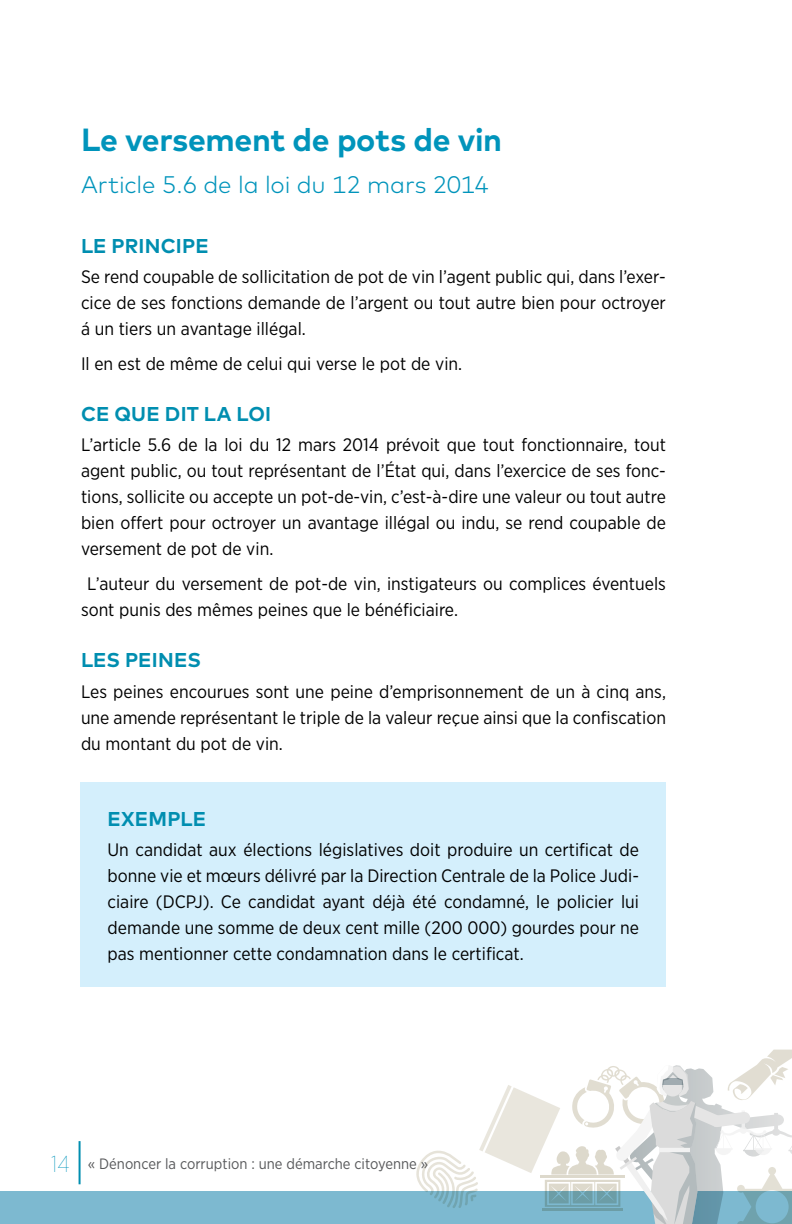
<style>
.page{position:relative;width:792px;height:1224px;background:#fff}
.page>*{position:absolute;margin:0;border:0;box-sizing:border-box;transform-origin:0 0}
.t1{font:700 32px "Mark";letter-spacing:-.01em;color:#0094bb}
.t2{font:300 24px "Mark";letter-spacing:-.005em;color:#0094bb}
.t3{font:700 20px "Mark";letter-spacing:.015em;color:#008eb0}
.t4{font:18px/26px "Gotham Narrow";color:#000;text-align:justify}
.t5{font:15px "Gotham Narrow";color:#58595b}
.s1{font-weight:100;font-size:23px;color:#0094bb}
</style>
<div class="page">
<div style="left:0;top:1191px;width:792px;height:33px;background:#7db9d0"></div>
<svg style="left:416px;top:1050px;width:376px;height:174px"></svg>
<hr style="left:79px;top:1141px;width:2px;height:43px;background:#008eb0">
<div style="left:81px;top:783px;width:585px;height:204px;background:#d4effc"></div>
<h1 class="t1" style="left:81px;top:122px;width:423px">Le versement de pots de vin</h1>
<h2 class="t2" style="left:81px;top:170px;width:410px">Article 5.6 de la loi du 12 mars 2014</h2>
<p class="t3" style="left:81px;top:234px;width:129px">LE PRINCIPE</p>
<p class="t4" style="left:81px;top:263px;width:586px">Se rend coupable de sollicitation de pot de vin l’agent public qui, dans l’exer&shy;cice de ses fonctions demande de l’argent ou tout autre bien pour octroyer á un tiers un avantage illégal.</p>
<p class="t4" style="left:81px;top:350px;width:380px">Il en est de même de celui qui verse le pot de vin.</p>
<p class="t3" style="left:81px;top:402px;width:192px">CE QUE DIT LA LOI</p>
<p class="t4" style="left:81px;top:432px;width:587px">L’article 5.6 de la loi du 12 mars 2014 prévoit que tout fonctionnaire, tout agent public, ou tout représentant de l’État qui, dans l’exercice de ses fonc&shy;tions, sollicite ou accepte un pot-de-vin, c’est-à-dire une valeur ou tout autre bien offert pour octroyer un avantage illégal ou indu, se rend coupable de versement de pot de vin.</p>
<p class="t4" style="left:81px;top:571px;width:586px;text-indent:6px">L’auteur du versement de pot-de vin, instigateurs ou complices éventuels sont punis des mêmes peines que le bénéficiaire.</p>
<p class="t3" style="left:81px;top:649px;width:122px">LES PEINES</p>
<p class="t4" style="left:81px;top:678px;width:587px">Les peines encourues sont une peine d’emprisonnement de un à cinq ans, une amende représentant le triple de la valeur reçue ainsi que la confiscation du montant du pot de vin.</p>
<p class="t3" style="left:108px;top:807px;width:100px">EXEMPLE</p>
<p class="t4" style="left:108px;top:836px;width:533px">Un candidat aux élections législatives doit produire un certificat de bonne vie et mœurs délivré par la Direction Centrale de la Police Judi&shy;ciaire (DCPJ). Ce candidat ayant déjà été condamné, le policier lui demande une somme de deux cent mille (200 000) gourdes pour ne pas mentionner cette condamnation dans le certificat.</p>
<p class="t5" style="left:51px;top:1154px;width:378px"><span class="s1">14</span> « Dénoncer la corruption : une démarche citoyenne »</p>
</div>
